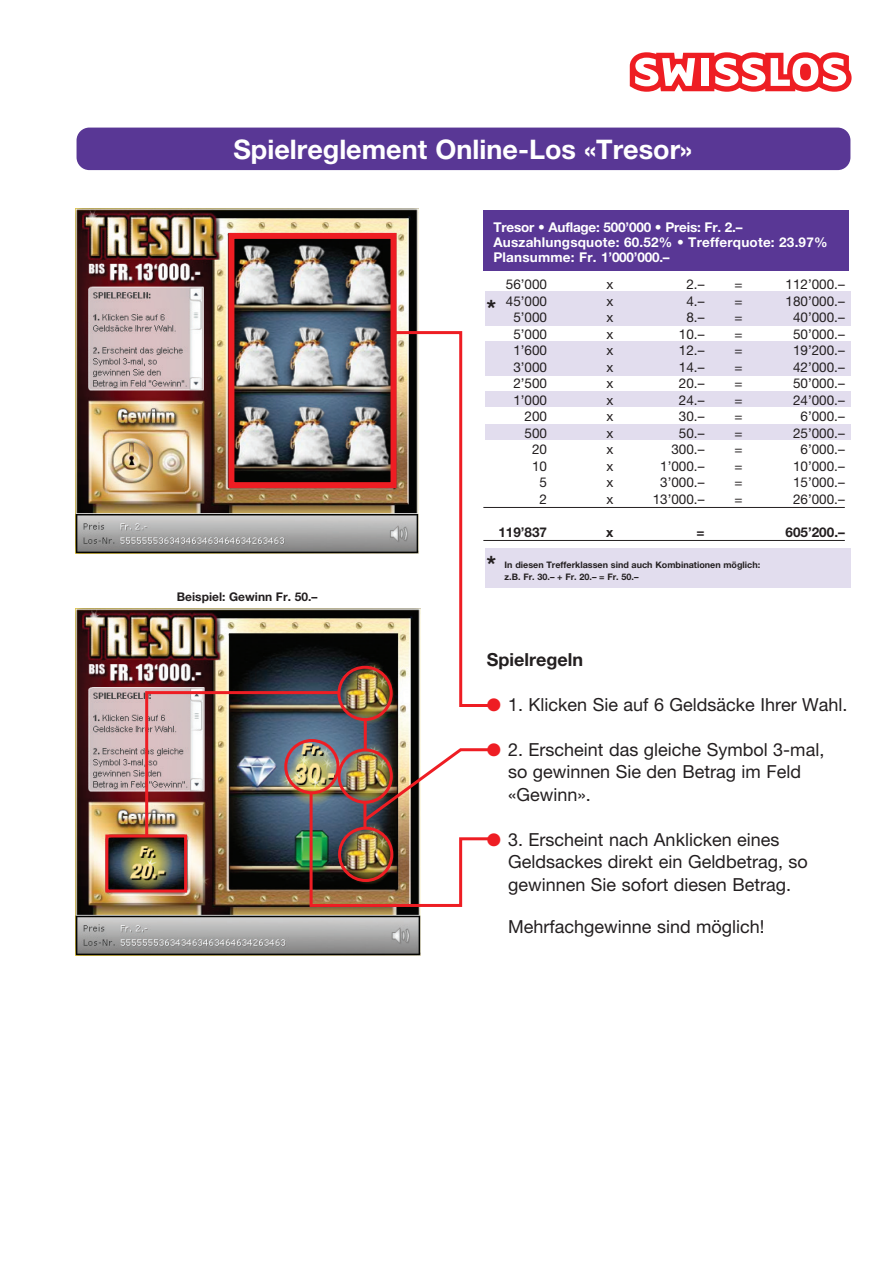
<style>
.page{position:relative;width:893px;height:1263px;background:#fff}
.page>*{position:absolute;margin:0;border:0;box-sizing:border-box;transform-origin:0 0}
.t1{font:700 27px "Helvetica Neue CE";color:#fff}
.t2{font:700 24px "Helvetica Neue CE";color:#231f20}
.t3{font:18px/22.5px "Helvetica Neue CE";color:#231f20}
.t4{font:700 18px "Helvetica Neue CE";color:#231f20}
.t5{font:13.5px "Helvetica Neue CE";color:#231f20}
.t6{font:700 13.5px/15px "Helvetica Neue CE";letter-spacing:.015em;color:#fff}
.t7{font:700 13.5px "Helvetica Neue CE";color:#231f20}
.t8{font:700 12px "Helvetica Neue CE";color:#231f20}
.t9{font:700 9px/12px "Helvetica Neue CE";color:#231f20}
.s1{color:#ee1d23}
</style>
<div class="page">
<div style="left:485px;top:341px;width:365px;height:35px;background:#e2ddee"></div>
<div style="left:485px;top:391px;width:365px;height:16px;background:#e2ddee"></div>
<div style="left:485px;top:424px;width:365px;height:16px;background:#e2ddee"></div>
<img style="left:76px;top:209px;width:343px;height:344px">
<div style="left:77px;top:128px;width:773px;height:42px;background:#593795;border-radius:13px"></div>
<div style="left:485px;top:291px;width:366px;height:35px;background:#e2ddee"></div>
<hr style="left:483px;top:507px;width:362px;height:1px;background:#231f20">
<hr style="left:483px;top:540px;width:362px;height:1px;background:#231f20">
<div style="left:483px;top:210px;width:366px;height:61px;background:#593795"></div>
<div style="left:485px;top:548px;width:366px;height:40px;background:#e2ddee"></div>
<svg style="left:630px;top:52px;width:222px;height:40px"></svg>
<img style="left:75px;top:609px;width:345px;height:346px">
<div style="left:228px;top:233px;width:169px;height:255px;border:6px solid #ee1d23"></div>
<div style="left:105px;top:834px;width:82px;height:58px;border:3px solid #ee1d23"></div>
<img style="left:144px;top:330px;width:350px;height:578px">
<h1 class="t1" style="left:233px;top:133px;width:460px">Spielreglement Online-Los «Tresor»</h1>
<p class="t6" style="left:493px;top:220px;width:336px">Tresor • Auflage: 500’000 • Preis: Fr. 2.–<br>Auszahlungsquote: 60.52% • Trefferquote: 23.97%<br>Plansumme: Fr. 1’000’000.–</p>
<p class="t5" style="left:506px;top:276px;width:43px">56’000</p>
<p class="t5" style="left:606px;top:276px;width:8px">x</p>
<p class="t5" style="left:686px;top:276px;width:20px">2.–</p>
<p class="t5" style="left:734px;top:276px;width:10px">=</p>
<p class="t5" style="left:785px;top:276px;width:61px">112’000.–</p>
<p class="t5" style="left:506px;top:293px;width:43px">45’000</p>
<p class="t5" style="left:606px;top:293px;width:8px">x</p>
<p class="t5" style="left:686px;top:293px;width:20px">4.–</p>
<p class="t5" style="left:734px;top:293px;width:10px">=</p>
<p class="t5" style="left:785px;top:293px;width:61px">180’000.–</p>
<p class="t5" style="left:513px;top:309px;width:35px">5’000</p>
<p class="t5" style="left:606px;top:309px;width:8px">x</p>
<p class="t5" style="left:686px;top:309px;width:20px">8.–</p>
<p class="t5" style="left:734px;top:309px;width:10px">=</p>
<p class="t5" style="left:793px;top:309px;width:53px">40’000.–</p>
<p class="t5" style="left:513px;top:326px;width:35px">5’000</p>
<p class="t5" style="left:606px;top:326px;width:8px">x</p>
<p class="t5" style="left:679px;top:326px;width:27px">10.–</p>
<p class="t5" style="left:734px;top:326px;width:10px">=</p>
<p class="t5" style="left:793px;top:326px;width:53px">50’000.–</p>
<p class="t5" style="left:513px;top:342px;width:35px">1’600</p>
<p class="t5" style="left:606px;top:342px;width:8px">x</p>
<p class="t5" style="left:679px;top:342px;width:27px">12.–</p>
<p class="t5" style="left:734px;top:342px;width:10px">=</p>
<p class="t5" style="left:793px;top:342px;width:53px">19’200.–</p>
<p class="t5" style="left:513px;top:359px;width:35px">3’000</p>
<p class="t5" style="left:606px;top:359px;width:8px">x</p>
<p class="t5" style="left:679px;top:359px;width:27px">14.–</p>
<p class="t5" style="left:734px;top:359px;width:10px">=</p>
<p class="t5" style="left:793px;top:359px;width:53px">42’000.–</p>
<p class="t5" style="left:513px;top:375px;width:35px">2’500</p>
<p class="t5" style="left:606px;top:375px;width:8px">x</p>
<p class="t5" style="left:679px;top:375px;width:27px">20.–</p>
<p class="t5" style="left:734px;top:375px;width:10px">=</p>
<p class="t5" style="left:793px;top:375px;width:53px">50’000.–</p>
<p class="t5" style="left:513px;top:392px;width:35px">1’000</p>
<p class="t5" style="left:606px;top:392px;width:8px">x</p>
<p class="t5" style="left:679px;top:392px;width:27px">24.–</p>
<p class="t5" style="left:734px;top:392px;width:10px">=</p>
<p class="t5" style="left:793px;top:392px;width:53px">24’000.–</p>
<p class="t5" style="left:525px;top:408px;width:24px">200</p>
<p class="t5" style="left:606px;top:408px;width:8px">x</p>
<p class="t5" style="left:679px;top:408px;width:27px">30.–</p>
<p class="t5" style="left:734px;top:408px;width:10px">=</p>
<p class="t5" style="left:800px;top:408px;width:46px">6’000.–</p>
<p class="t5" style="left:525px;top:425px;width:24px">500</p>
<p class="t5" style="left:606px;top:425px;width:8px">x</p>
<p class="t5" style="left:679px;top:425px;width:27px">50.–</p>
<p class="t5" style="left:734px;top:425px;width:10px">=</p>
<p class="t5" style="left:793px;top:425px;width:53px">25’000.–</p>
<p class="t5" style="left:532px;top:441px;width:17px">20</p>
<p class="t5" style="left:606px;top:441px;width:8px">x</p>
<p class="t5" style="left:671px;top:441px;width:35px">300.–</p>
<p class="t5" style="left:734px;top:441px;width:10px">=</p>
<p class="t5" style="left:800px;top:441px;width:46px">6’000.–</p>
<p class="t5" style="left:532px;top:458px;width:17px">10</p>
<p class="t5" style="left:606px;top:458px;width:8px">x</p>
<p class="t5" style="left:660px;top:458px;width:46px">1’000.–</p>
<p class="t5" style="left:734px;top:458px;width:10px">=</p>
<p class="t5" style="left:793px;top:458px;width:53px">10’000.–</p>
<p class="t5" style="left:540px;top:474px;width:9px">5</p>
<p class="t5" style="left:606px;top:474px;width:8px">x</p>
<p class="t5" style="left:660px;top:474px;width:46px">3’000.–</p>
<p class="t5" style="left:734px;top:474px;width:10px">=</p>
<p class="t5" style="left:793px;top:474px;width:53px">15’000.–</p>
<p class="t5" style="left:540px;top:491px;width:9px">2</p>
<p class="t5" style="left:606px;top:491px;width:8px">x</p>
<p class="t5" style="left:653px;top:491px;width:53px">13’000.–</p>
<p class="t5" style="left:734px;top:491px;width:10px">=</p>
<p class="t5" style="left:793px;top:491px;width:53px">26’000.–</p>
<p class="t7" style="left:498px;top:524px;width:50px">119’837</p>
<p class="t7" style="left:606px;top:524px;width:9px">x</p>
<p class="t7" style="left:696px;top:524px;width:10px">=</p>
<p class="t7" style="left:785px;top:524px;width:61px">605’200.–</p>
<h2 class="t2" style="left:486px;top:293px;width:11px">*</h2>
<p class="t8" style="left:177px;top:590px;width:142px">Beispiel: Gewinn Fr. 50.–</p>
<h2 class="t2" style="left:486px;top:549px;width:11px">*</h2>
<p class="t9" style="left:505px;top:559px;width:257px">In diesen Trefferklassen sind auch Kombinationen möglich: z.B. Fr. 30.– + Fr. 20.– = Fr. 50.–</p>
<h3 class="t4" style="left:487px;top:648px;width:98px">Spielregeln</h3>
<h3 class="t3" style="left:487px;top:693px;width:362px"><span class="s1">●</span> 1. Klicken Sie auf 6 Geldsäcke Ihrer Wahl.</h3>
<h3 class="t3" style="left:508px;top:738px;width:318px;text-indent:-21px"><span class="s1">●</span> 2. Erscheint das gleiche Symbol 3-mal, so gewinnen Sie den Betrag im Feld «Gewinn».</h3>
<h3 class="t3" style="left:508px;top:828px;width:301px;text-indent:-21px"><span class="s1">●</span> 3. Erscheint nach Anklicken eines<br>Geldsackes direkt ein Geldbetrag, so gewinnen Sie sofort diesen Betrag.</h3>
<h3 class="t3" style="left:508px;top:915px;width:258px">Mehrfachgewinne sind möglich!</h3>
</div>
